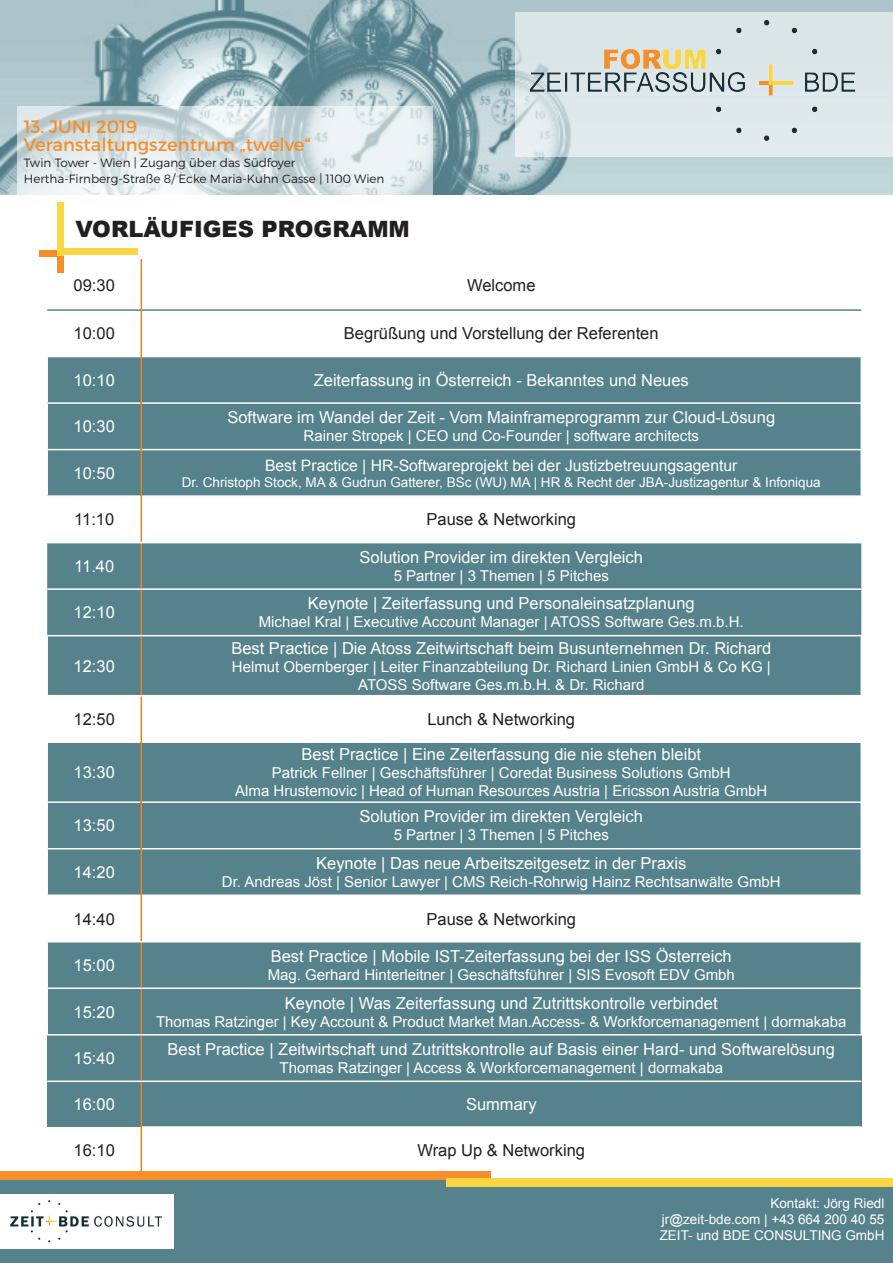
<style>
.page{position:relative;width:893px;height:1263px;background:#fff}
.page>*{position:absolute;margin:0;border:0;box-sizing:border-box;transform-origin:0 0}
.t1{font:900 22.5px "Arial";color:#231f20}
.t2{font:18px/18px "Montserrat";color:#f58f2b}
.t3{font:16.5px "Arial";color:#fff}
.t4{font:16.5px "Arial";color:#231f20}
.t5{font:15.75px "Arial";color:#fff}
.t6{font:15px/18px "Arial";color:#fff;text-align:center}
.t7{font:13.5px/16.2px "Arial";color:#fff;text-align:justify}
.t8{font:300 12px/16.2px "Montserrat";color:#231f20}
</style>
<div class="page">
<img style="left:0;top:0;width:893px;height:195px">
<div style="left:48px;top:357px;width:812px;height:138px;background:#56828c"></div>
<div style="left:47px;top:543px;width:814px;height:92px;background:#56828c"></div>
<svg style="left:48px;top:636px;width:812px;height:398px;fill:#56828c"></svg>
<div style="left:48px;top:743px;width:812px;height:151px;background:#56828c"></div>
<div style="left:47px;top:1035px;width:94px;height:46px;background:#56828c"></div>
<div style="left:141px;top:1035px;width:720px;height:46px;background:#56828c"></div>
<div style="left:47px;top:1081px;width:94px;height:46px;background:#56828c"></div>
<div style="left:141px;top:1081px;width:720px;height:46px;background:#56828c"></div>
<hr style="left:46px;top:402px;width:95px;height:2px;background:#fff">
<hr style="left:142px;top:402px;width:720px;height:2px;background:#fff">
<hr style="left:46px;top:449px;width:95px;height:1px;background:#fff">
<hr style="left:142px;top:449px;width:720px;height:1px;background:#fff">
<hr style="left:46px;top:741px;width:95px;height:2px;background:#fff">
<hr style="left:142px;top:741px;width:720px;height:2px;background:#fff">
<hr style="left:46px;top:801px;width:95px;height:2px;background:#fff">
<hr style="left:142px;top:801px;width:720px;height:2px;background:#fff">
<hr style="left:46px;top:848px;width:95px;height:1px;background:#fff">
<hr style="left:142px;top:848px;width:720px;height:1px;background:#fff">
<hr style="left:46px;top:894px;width:95px;height:2px;background:#fff">
<hr style="left:142px;top:894px;width:720px;height:2px;background:#fff">
<hr style="left:141px;top:259px;width:1px;height:50px;background:#e98223">
<hr style="left:141px;top:311px;width:1px;height:46px;background:#e98223">
<hr style="left:141px;top:357px;width:1px;height:46px;background:#e98223">
<hr style="left:141px;top:403px;width:1px;height:47px;background:#e98223">
<hr style="left:141px;top:450px;width:1px;height:46px;background:#e98223">
<hr style="left:141px;top:496px;width:1px;height:46px;background:#e98223">
<hr style="left:141px;top:543px;width:1px;height:45px;background:#e98223">
<hr style="left:141px;top:590px;width:1px;height:45px;background:#e98223">
<hr style="left:141px;top:636px;width:1px;height:59px;background:#e98223">
<hr style="left:141px;top:696px;width:1px;height:46px;background:#e98223">
<hr style="left:141px;top:742px;width:1px;height:60px;background:#e98223">
<hr style="left:141px;top:802px;width:1px;height:47px;background:#e98223">
<hr style="left:141px;top:849px;width:1px;height:46px;background:#e98223">
<hr style="left:141px;top:895px;width:1px;height:46px;background:#e98223">
<hr style="left:141px;top:942px;width:1px;height:45px;background:#e98223">
<hr style="left:141px;top:989px;width:1px;height:45px;background:#e98223">
<hr style="left:141px;top:1035px;width:1px;height:45px;background:#e98223">
<hr style="left:141px;top:1082px;width:1px;height:45px;background:#e98223">
<hr style="left:141px;top:1127px;width:1px;height:46px;background:#e98223">
<hr style="left:46px;top:695px;width:95px;height:1px;background:#fff">
<hr style="left:141px;top:695px;width:721px;height:1px;background:#fff">
<hr style="left:46px;top:941px;width:95px;height:1px;background:#fff">
<hr style="left:141px;top:941px;width:721px;height:1px;background:#fff">
<hr style="left:46px;top:987px;width:95px;height:2px;background:#fff">
<hr style="left:141px;top:987px;width:721px;height:2px;background:#fff">
<hr style="left:141px;top:588px;width:720px;height:2px;background:#fff">
<hr style="left:47px;top:588px;width:94px;height:2px;background:#fff">
<hr style="left:47px;top:1080px;width:94px;height:2px;background:#fff">
<hr style="left:141px;top:1080px;width:720px;height:2px;background:#fff">
<hr style="left:142px;top:1126px;width:719px;height:2px;background:#fff">
<hr style="left:47px;top:309px;width:94px;height:2px;background:#56828c">
<hr style="left:141px;top:309px;width:720px;height:2px;background:#56828c">
<div style="left:39px;top:250px;width:19px;height:6px;background:#f58f2b"></div>
<div style="left:57px;top:202px;width:6px;height:54px;background:#f9d643"></div>
<div style="left:58px;top:249px;width:79px;height:6px;background:#f9d643"></div>
<div style="left:57px;top:256px;width:6px;height:17px;background:#f58f2b"></div>
<div style="left:0;top:1179px;width:893px;height:84px;background:#56828c"></div>
<img style="left:0;top:1194px;width:174px;height:54px">
<div style="left:0;top:1171px;width:490px;height:8px;background:#f68e2c"></div>
<div style="left:446px;top:1178px;width:447px;height:9px;background:#fad643"></div>
<svg style="left:17px;top:106px;width:416px;height:89px"></svg>
<img style="left:506px;top:4px;width:387px;height:151px">
<p class="t2" style="left:24px;top:117px;width:288px">13. JUNI 2019<br>Veranstaltungszentrum „twelve“</p>
<p class="t8" style="left:24px;top:155px;width:362px">Twin Tower - Wien | Zugang über das Südfoyer<br>Hertha-Firnberg-Straße 8/ Ecke Maria-Kuhn Gasse | 1100 Wien</p>
<h1 class="t1" style="left:76px;top:213px;width:336px">VORLÄUFIGES PROGRAMM</h1>
<p class="t4" style="left:74px;top:274px;width:43px">09:30</p>
<p class="t4" style="left:467px;top:274px;width:70px">Welcome</p>
<p class="t4" style="left:74px;top:323px;width:43px">10:00</p>
<p class="t4" style="left:344px;top:323px;width:316px">Begrüßung und Vorstellung der Referenten</p>
<p class="t3" style="left:74px;top:369px;width:43px">10:10</p>
<p class="t3" style="left:314px;top:369px;width:377px">Zeiterfassung in Österreich - Bekanntes und Neues</p>
<p class="t3" style="left:74px;top:416px;width:43px">10:30</p>
<p class="t3" style="left:227px;top:407px;width:549px">Software im Wandel der Zeit - Vom Mainframeprogramm zur Cloud-Lösung</p>
<p class="t6" style="left:304px;top:427px;width:397px">Rainer Stropek | CEO und Co-Founder | software architects</p>
<p class="t3" style="left:74px;top:462px;width:43px">10:50</p>
<p class="t5" style="left:265px;top:455px;width:474px">Best Practice | HR-Softwareprojekt bei der Justizbetreuungsagentur</p>
<p class="t7" style="left:182px;top:474px;width:640px">Dr. Christoph Stock, MA &amp; Gudrun Gatterer, BSc (WU) MA | HR &amp; Recht der JBA-Justizagentur &amp; Infoniqua</p>
<p class="t4" style="left:74px;top:509px;width:42px">11:10</p>
<p class="t4" style="left:427px;top:509px;width:151px">Pause &amp; Networking</p>
<p class="t3" style="left:74px;top:555px;width:42px">11.40</p>
<p class="t3" style="left:360px;top:546px;width:285px">Solution Provider im direkten Vergleich</p>
<p class="t6" style="left:394px;top:567px;width:217px">5 Partner | 3 Themen | 5 Pitches</p>
<p class="t3" style="left:74px;top:602px;width:43px">12:10</p>
<p class="t3" style="left:308px;top:593px;width:388px">Keynote | Zeiterfassung und Personaleinsatzplanung</p>
<p class="t6" style="left:259px;top:613px;width:486px">Michael Kral | Executive Account Manager | ATOSS Software Ges.m.b.H.</p>
<p class="t3" style="left:74px;top:655px;width:43px">12:30</p>
<p class="t3" style="left:231px;top:637px;width:541px">Best Practice | Die Atoss Zeitwirtschaft beim Busunternehmen Dr. Richard</p>
<p class="t6" style="left:232px;top:657px;width:540px">Helmut Obernberger | Leiter Finanzabteilung Dr. Richard Linien GmbH &amp; Co KG |<br>ATOSS Software Ges.m.b.H. &amp; Dr. Richard</p>
<p class="t4" style="left:74px;top:708px;width:43px">12:50</p>
<p class="t4" style="left:427px;top:708px;width:149px">Lunch &amp; Networking</p>
<p class="t3" style="left:74px;top:762px;width:43px">13:30</p>
<p class="t3" style="left:301px;top:744px;width:401px">Best Practice | Eine Zeiterfassung die nie stehen bleibt</p>
<p class="t6" style="left:235px;top:764px;width:534px">Patrick Fellner | Geschäftsführer | Coredat Business Solutions GmbH<br>Alma Hrustemovic | Head of Human Resources Austria | Ericsson Austria GmbH</p>
<p class="t3" style="left:74px;top:815px;width:43px">13:50</p>
<p class="t3" style="left:360px;top:806px;width:285px">Solution Provider im direkten Vergleich</p>
<p class="t6" style="left:394px;top:826px;width:217px">5 Partner | 3 Themen | 5 Pitches</p>
<p class="t3" style="left:74px;top:861px;width:43px">14:20</p>
<p class="t3" style="left:316px;top:852px;width:372px">Keynote | Das neue Arbeitszeitgesetz in der Praxis</p>
<p class="t6" style="left:222px;top:873px;width:560px">Dr. Andreas Jöst | Senior Lawyer | CMS Reich-Rohrwig Hainz Rechtsanwälte GmbH</p>
<p class="t4" style="left:74px;top:908px;width:43px">14:40</p>
<p class="t4" style="left:427px;top:908px;width:151px">Pause &amp; Networking</p>
<p class="t3" style="left:74px;top:954px;width:43px">15:00</p>
<p class="t3" style="left:271px;top:945px;width:462px">Best Practice | Mobile IST-Zeiterfassung bei der ISS Österreich</p>
<p class="t6" style="left:268px;top:966px;width:469px">Mag. Gerhard Hinterleitner | Geschäftsführer | SIS Evosoft EDV Gmbh</p>
<p class="t3" style="left:74px;top:1001px;width:43px">15:20</p>
<p class="t3" style="left:285px;top:992px;width:434px">Keynote | Was Zeiterfassung und Zutrittskontrolle verbindet</p>
<p class="t6" style="left:156px;top:1012px;width:692px">Thomas Ratzinger | Key Account &amp; Product Market Man.Access- &amp; Workforcemanagement | dormakaba</p>
<p class="t3" style="left:74px;top:1047px;width:43px">15:40</p>
<p class="t3" style="left:168px;top:1038px;width:669px">Best Practice | Zeitwirtschaft und Zutrittskontrolle auf Basis einer Hard- und Softwarelösung</p>
<p class="t6" style="left:279px;top:1059px;width:445px">Thomas Ratzinger | Access &amp; Workforcemanagement | dormakaba</p>
<p class="t3" style="left:74px;top:1093px;width:43px">16:00</p>
<p class="t3" style="left:466px;top:1093px;width:72px">Summary</p>
<p class="t4" style="left:74px;top:1140px;width:43px">16:10</p>
<p class="t4" style="left:418px;top:1140px;width:169px">Wrap Up &amp; Networking</p>
<p class="t7" style="left:660px;top:1195px;width:226px;text-indent:111px">Kontakt: Jörg Riedl jr@zeit-bde.com | +43 664 200 40 55<br>ZEIT- und BDE CONSULTING GmbH</p>
</div>
